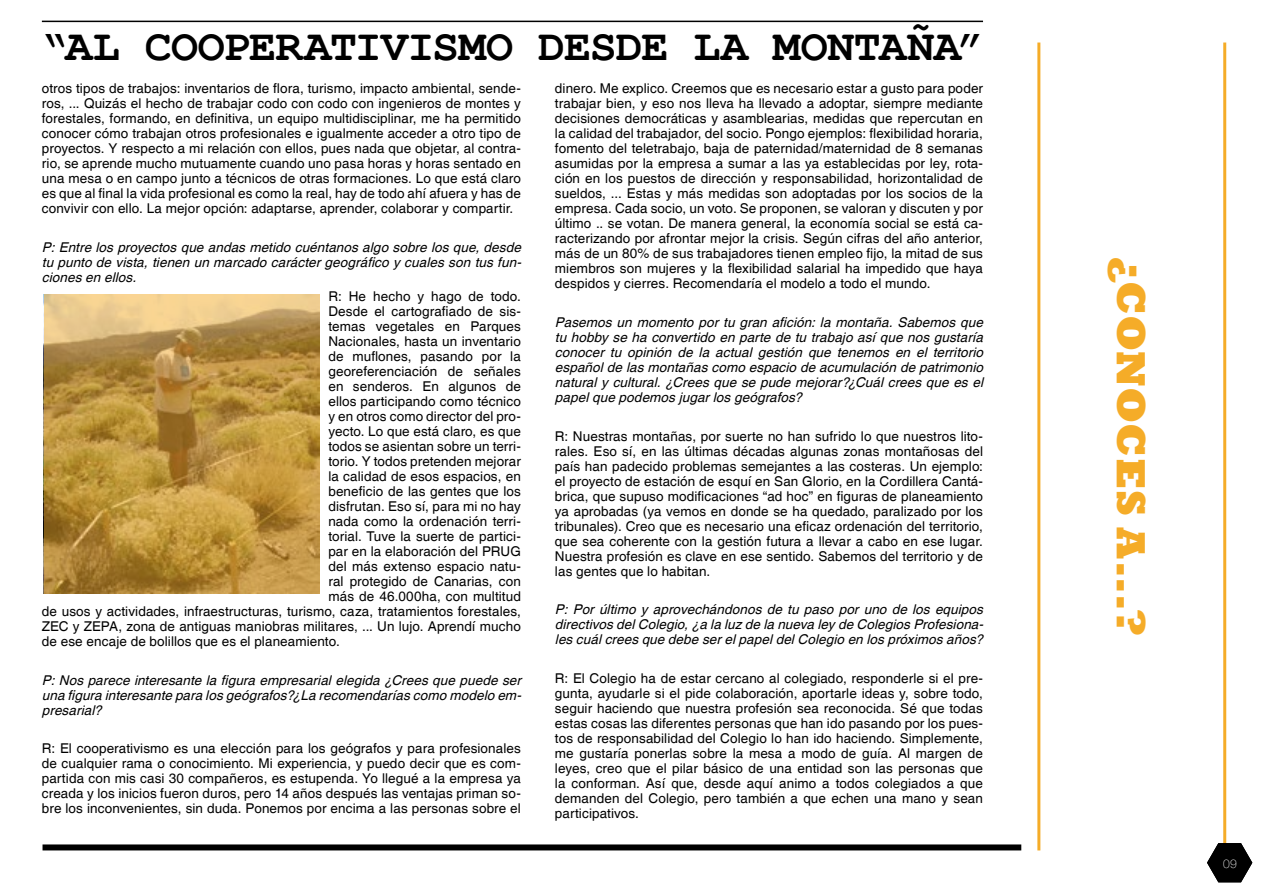
<style>
.page{position:relative;width:1263px;height:893px;background:#fff}
.page>*{position:absolute;margin:0;border:0;box-sizing:border-box;transform-origin:0 0}
.t1{font:700 45px "Courier New";color:#000}
.t2{font:800 42px "Rockwell";color:#f5ac28}
.t3{font:13.5px/15px "Helvetica";letter-spacing:.01em;color:#000;text-align:justify}
.t4{font:italic 13.5px/15px "Helvetica";color:#000;text-align:justify}
.t5{font:100 12px "Helve Nue";color:#fff}
</style>
<div class="page">
<hr style="left:1223px;top:43px;width:3px;height:807px;background:#f5ac28">
<hr style="left:1037px;top:43px;width:3px;height:807px;background:#f5ac28">
<hr style="left:42px;top:21px;width:941px;height:1px;background:#000">
<div style="left:43px;top:844px;width:978px;height:6px;background:#000"></div>
<svg style="left:1207px;top:843px;width:45px;height:39px"></svg>
<svg style="left:44px;top:294px;width:276px;height:300px;background:#bc9446"></svg>
<h1 class="t1" style="left:42px;top:19px;width:131px">“AL COOPERATIVISMO</h1>
<h1 class="t1" style="left:538px;top:19px;width:27px">DESDE</h1>
<h1 class="t1" style="left:694px;top:19px;width:108px">LA MONTA</h1>
<h1 class="t1" style="left:907px;top:19px;width:77px">ÑA”</h1>
<p class="t3" style="left:42px;top:82px;width:481px">otros tipos de trabajos: inventarios de flora, turismo, impacto ambiental, sende&shy;ros, ... Quizás el hecho de trabajar codo con codo con ingenieros de montes y forestales, formando, en definitiva, un equipo multidisciplinar, me ha permitido conocer cómo trabajan otros profesionales e igualmente acceder a otro tipo de proyectos. Y respecto a mi relación con ellos, pues nada que objetar, al contra&shy;rio, se aprende mucho mutuamente cuando uno pasa horas y horas sentado en una mesa o en campo junto a técnicos de otras formaciones. Lo que está claro es que al final la vida profesional es como la real, hay de todo ahí afuera y has de convivir con ello. La mejor opción: adaptarse, aprender, colaborar y compartir.</p>
<p class="t4" style="left:42px;top:240px;width:484px">P:Entre losproyectosque andasmetido cuéntanosalgo sobre losque,desde tu punto de vista,tienen un marcado caráctergeográfico ycualesson tusfun&shy;cionesen ellos.</p>
<p class="t3" style="left:328px;top:289px;width:194px">R: He hecho y hago de todo.</p>
<p class="t3" style="left:328px;top:304px;width:194px">Desde el cartografiado de sis-</p>
<p class="t3" style="left:328px;top:319px;width:194px">temas vegetales en Parques</p>
<p class="t3" style="left:328px;top:334px;width:194px">Nacionales, hasta un inventario</p>
<p class="t3" style="left:328px;top:349px;width:194px">de muflones, pasando por la</p>
<p class="t3" style="left:328px;top:364px;width:194px">georeferenciación de señales</p>
<p class="t3" style="left:328px;top:379px;width:194px">en senderos. En algunos de</p>
<p class="t3" style="left:328px;top:394px;width:194px">ellos participando como técnico</p>
<p class="t3" style="left:328px;top:409px;width:194px">y en otros como director del pro-</p>
<p class="t3" style="left:328px;top:424px;width:194px">yecto. Lo que está claro, es que</p>
<p class="t3" style="left:328px;top:439px;width:194px">todos se asientan sobre un terri-</p>
<p class="t3" style="left:328px;top:454px;width:194px">torio. Y todos pretenden mejorar</p>
<p class="t3" style="left:328px;top:469px;width:194px">la calidad de esos espacios, en</p>
<p class="t3" style="left:328px;top:484px;width:194px">beneficio de las gentes que los</p>
<p class="t3" style="left:328px;top:499px;width:194px">disfrutan. Eso sí, para mi no hay</p>
<p class="t3" style="left:328px;top:514px;width:194px">nada como la ordenación terri-</p>
<p class="t3" style="left:328px;top:529px;width:194px">torial. Tuve la suerte de partici-</p>
<p class="t3" style="left:328px;top:544px;width:194px">par en la elaboración del PRUG</p>
<p class="t3" style="left:328px;top:559px;width:194px">del más extenso espacio natu-</p>
<p class="t3" style="left:328px;top:574px;width:194px">ral protegido de Canarias, con</p>
<p class="t3" style="left:328px;top:589px;width:194px">más de 46.000ha, con multitud</p>
<p class="t3" style="left:42px;top:604px;width:480px">de usos y actividades, infraestructuras, turismo, caza, tratamientos forestales,</p>
<p class="t3" style="left:42px;top:619px;width:480px">ZEC y ZEPA, zona de antiguas maniobras militares, ... Un lujo. Aprendí mucho</p>
<p class="t3" style="left:42px;top:634px;width:299px">de ese encaje de bolillos que es el planeamiento.</p>
<p class="t4" style="left:42px;top:673px;width:484px">P:Nosparece interesante la figura empresarialelegida ¿Creesque puede ser una figura interesante para losgeógrafos?¿La recomendaríascomo modelo em&shy;presarial?</p>
<p class="t3" style="left:42px;top:741px;width:480px">R: El cooperativismo es una elección para los geógrafos y para profesionales de cualquier rama o conocimiento. Mi experiencia, y puedo decir que es com&shy;partida con mis casi 30 compañeros, es estupenda. Yo llegué a la empresa ya creada y los inicios fueron duros, pero 14 años después las ventajas priman so&shy;bre los inconvenientes, sin duda. Ponemos por encima a las personas sobre el</p>
<p class="t3" style="left:555px;top:82px;width:430px">dinero. Me explico. Creemos que es necesario estar a gusto para poder trabajar bien, y eso nos lleva ha llevado a adoptar, siempre mediante decisiones democráticas y asamblearias, medidas que repercutan en la calidad del trabajador, del socio. Pongo ejemplos: flexibilidad horaria, fomento del teletrabajo, baja de paternidad/maternidad de 8 semanas asumidas por la empresa a sumar a las ya establecidas por ley, rota&shy;ción en los puestos de dirección y responsabilidad, horizontalidad de sueldos, ... Estas y más medidas son adoptadas por los socios de la empresa. Cada socio, un voto. Se proponen, se valoran y discuten y por último .. se votan. De manera general, la economía social se está ca&shy;racterizando por afrontar mejor la crisis. Según cifras del año anterior, más de un 80% de sus trabajadores tienen empleo fijo, la mitad de sus miembros son mujeres y la flexibilidad salarial ha impedido que haya despidos y cierres. Recomendaría el modelo a todo el mundo.</p>
<p class="t4" style="left:555px;top:315px;width:433px">Pasemos un momento por tu gran afición: la montaña. Sabemos que tu hobbyse ha convertido en parte de tu trabajo asíque nosgustaría conocer tu opinión de la actual gestión que tenemos en el territorio españolde lasmontañascomo espacio de acumulación de patrimonio natural y cultural. ¿Crees que se pude mejorar?¿Cuál crees que es el papelque podemosjugarlosgeógrafos?</p>
<p class="t3" style="left:555px;top:429px;width:430px">R: Nuestras montañas, por suerte no han sufrido lo que nuestros lito&shy;rales. Eso sí, en las últimas décadas algunas zonas montañosas del país han padecido problemas semejantes a las costeras. Un ejemplo: el proyecto de estación de esquí en San Glorio, en la Cordillera Cantá&shy;brica, que supuso modificaciones “ad hoc” en figuras de planeamiento ya aprobadas (ya vemos en donde se ha quedado, paralizado por los tribunales). Creo que es necesario una eficaz ordenación del territorio, que sea coherente con la gestión futura a llevar a cabo en ese lugar.<br>Nuestra profesión es clave en ese sentido. Sabemos del territorio y de las gentes que lo habitan.</p>
<p class="t4" style="left:555px;top:602px;width:433px">P: Por último y aprovechándonos de tu paso por uno de los equipos directivosdelColegio,¿a la luzde la nueva leyde ColegiosProfesiona&shy;lescuálcreesque debe serelpapeldelColegio en lospróximosaños?</p>
<p class="t3" style="left:555px;top:671px;width:430px">R: El Colegio ha de estar cercano al colegiado, responderle si el pre&shy;gunta, ayudarle si el pide colaboración, aportarle ideas y, sobre todo, seguir haciendo que nuestra profesión sea reconocida. Sé que todas estas cosas las diferentes personas que han ido pasando por los pues&shy;tos de responsabilidad del Colegio lo han ido haciendo. Simplemente, me gustaría ponerlas sobre la mesa a modo de guía. Al margen de leyes, creo que el pilar básico de una entidad son las personas que la conforman. Así que, desde aquí animo a todos colegiados a que demanden del Colegio, pero también a que echen una mano y sean participativos.</p>
<h2 class="t2" style="left:1155px;top:257px;width:380px;rotate:90deg">¿conoces a...?</h2>
<p class="t5" style="left:1223px;top:856px;width:15px">09</p>
<p class="t5" style="left:1230px;top:856px;width:8px">3</p>
</div>
